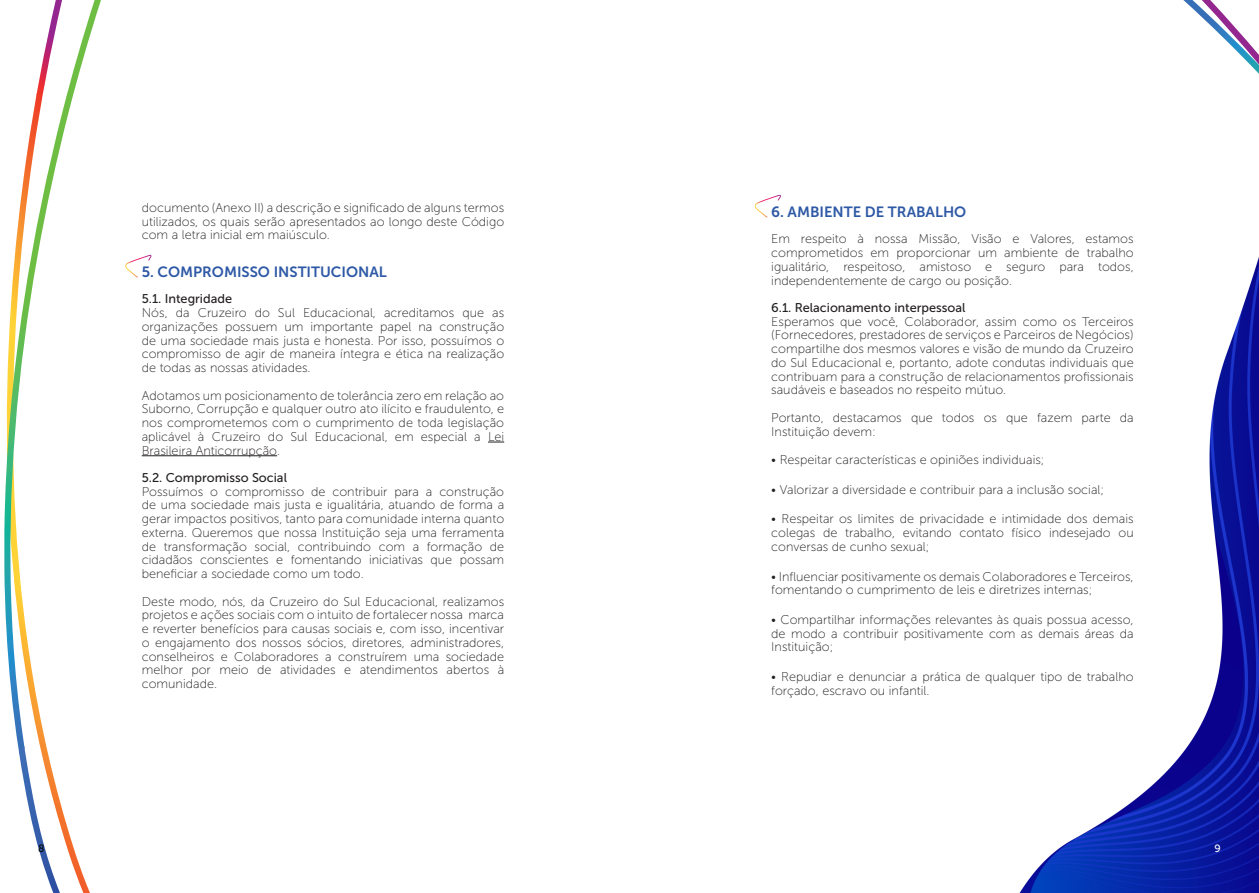
<style>
.page{position:relative;width:1259px;height:893px;background:#fff}
.page>*{position:absolute;margin:0;border:0;box-sizing:border-box;transform-origin:0 0}
.t1{font:14.85px "Museo Sans 700";color:#2e59a6}
.t2{font:12.75px/13.8px "Museo Sans 100";color:#231f20;text-align:justify}
.t3{font:12.75px "Museo Sans 500";color:#231f20}
.t4{font:10.5px "Museo Sans 500";color:#040503}
.t5{font:10.5px "Museo Sans 500";color:#fff}
</style>
<div class="page">
<img style="left:141px;top:194px;width:1118px;height:699px">
<svg style="left:4px;top:0;width:97px;height:893px"></svg>
<svg style="left:1183px;top:0;width:76px;height:74px"></svg>
<svg style="left:755px;top:195px;width:26px;height:22px"></svg>
<svg style="left:488px;top:442px;width:16px;height:1px"></svg>
<hr style="left:142px;top:455px;width:135px;height:1px;background:#231f20">
<svg style="left:125px;top:255px;width:26px;height:23px"></svg>
<p class="t2" style="left:142px;top:201px;width:364px">documento (Anexo II) a descrição e significado de alguns termos utilizados, os quais serão apresentados ao longo deste Código com a letra inicial em maiúsculo.</p>
<p class="t1" style="left:142px;top:263px;width:247px">5. COMPROMISSO INSTITUCIONAL</p>
<p class="t3" style="left:142px;top:292px;width:92px">5.1. Integridade</p>
<p class="t2" style="left:142px;top:306px;width:364px">Nós, da Cruzeiro do Sul Educacional, acreditamos que as organizações possuem um importante papel na construção de uma sociedade mais justa e honesta. Por isso, possuímos o compromisso de agir de maneira íntegra e ética na realização de todas as nossas atividades.</p>
<p class="t2" style="left:142px;top:388px;width:364px">Adotamos um posicionamento de tolerância zero em relação ao Suborno, Corrupção e qualquer outro ato ilícito e fraudulento, e nos comprometemos com o cumprimento de toda legislação aplicável à Cruzeiro do Sul Educacional, em especial a Lei Brasileira Anticorrupção.</p>
<p class="t3" style="left:142px;top:471px;width:147px">5.2. Compromisso Social</p>
<p class="t2" style="left:142px;top:485px;width:364px">Possuímos o compromisso de contribuir para a construção de uma sociedade mais justa e igualitária, atuando de forma a gerar impactos positivos, tanto para comunidade interna quanto externa. Queremos que nossa Instituição seja uma ferramenta de transformação social, contribuindo com a formação de cidadãos conscientes e fomentando iniciativas que possam beneficiar a sociedade como um todo.</p>
<p class="t2" style="left:142px;top:594px;width:364px">Deste modo, nós, da Cruzeiro do Sul Educacional, realizamos projetos e ações sociais com o intuito de fortalecer nossa marca e reverter benefícios para causas sociais e, com isso, incentivar o engajamento dos nossos sócios, diretores, administradores, conselheiros e Colaboradores a construírem uma sociedade melhor por meio de atividades e atendimentos abertos à comunidade.</p>
<p class="t1" style="left:771px;top:203px;width:197px">6. AMBIENTE DE TRABALHO</p>
<p class="t2" style="left:771px;top:232px;width:364px">Em respeito à nossa Missão, Visão e Valores, estamos comprometidos em proporcionar um ambiente de trabalho igualitário, respeitoso, amistoso e seguro para todos, independentemente de cargo ou posição.</p>
<p class="t3" style="left:771px;top:301px;width:196px">6.1. Relacionamento interpessoal</p>
<p class="t2" style="left:771px;top:315px;width:364px">Esperamos que você, Colaborador, assim como os Terceiros (Fornecedores, prestadores de serviços e Parceiros de Negócios) compartilhe dos mesmos valores e visão de mundo da Cruzeiro do Sul Educacional e, portanto, adote condutas individuais que contribuam para a construção de relacionamentos profissionais saudáveis e baseados no respeito mútuo.</p>
<p class="t2" style="left:771px;top:411px;width:364px">Portanto, destacamos que todos os que fazem parte da<br>Instituição devem:</p>
<p class="t2" style="left:771px;top:453px;width:275px">• Respeitar características e opiniões individuais;</p>
<p class="t2" style="left:771px;top:483px;width:334px">• Valorizar a diversidade e contribuir para a inclusão social;</p>
<p class="t2" style="left:771px;top:512px;width:364px">• Respeitar os limites de privacidade e intimidade dos demais colegas de trabalho, evitando contato físico indesejado ou conversas de cunho sexual;</p>
<p class="t2" style="left:771px;top:569px;width:364px">• Influenciar positivamente os demais Colaboradores e Terceiros, fomentando o cumprimento de leis e diretrizes internas;</p>
<p class="t2" style="left:771px;top:613px;width:364px">• Compartilhar informações relevantes às quais possua acesso, de modo a contribuir positivamente com as demais áreas da Instituição;</p>
<p class="t2" style="left:771px;top:670px;width:364px">• Repudiar e denunciar a prática de qualquer tipo de trabalho forçado, escravo ou infantil.</p>
<p class="t4" style="left:38px;top:843px;width:8px">8</p>
<p class="t5" style="left:1214px;top:843px;width:8px">9</p>
</div>
